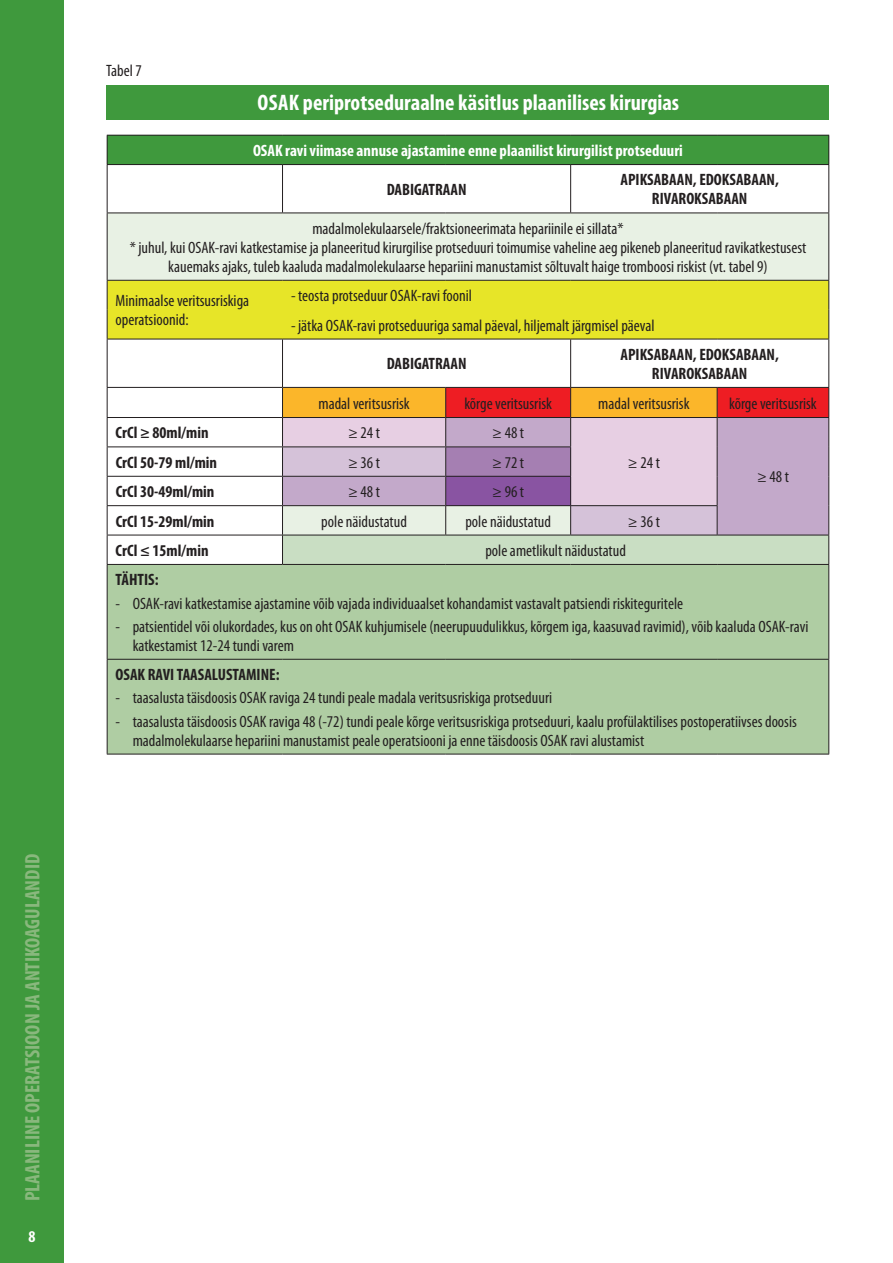
<style>
.page{position:relative;width:893px;height:1263px;background:#fff}
.page>*{position:absolute;margin:0;border:0;box-sizing:border-box;transform-origin:0 0}
.t1{font:700 condensed 22.5px "Myriad Pro";color:#fff}
.t2{font:700 condensed 21px "Myriad Pro";color:#89b87d}
.t3{font:condensed 16.5px/19px "Myriad Pro";color:#231f20}
.t4{font:700 condensed 16.5px/18.9px "Myriad Pro";color:#231f20;text-align:center}
.t5{font:700 condensed 16.5px "Myriad Pro";color:#fff}
</style>
<div class="page">
<div style="left:0;top:0;width:64px;height:1263px;background:#3f993d"></div>
<div style="left:106px;top:85px;width:723px;height:34px;background:#3f993d"></div>
<div style="left:107px;top:135px;width:722px;height:30px;background:#3f993d"></div>
<svg style="left:108px;top:214px;width:720px;height:321px"></svg>
<div style="left:108px;top:565px;width:720px;height:189px;background:#afcda3"></div>
<hr style="left:107px;top:135px;width:175px;height:1px;background:#231f20">
<svg style="left:107px;top:136px;width:1px;height:28px"></svg>
<hr style="left:282px;top:135px;width:164px;height:1px;background:#231f20">
<hr style="left:446px;top:135px;width:125px;height:1px;background:#231f20">
<hr style="left:571px;top:135px;width:146px;height:1px;background:#231f20">
<hr style="left:717px;top:135px;width:112px;height:1px;background:#231f20">
<svg style="left:828px;top:136px;width:1px;height:28px"></svg>
<hr style="left:107px;top:164px;width:175px;height:1px;background:#231f20">
<hr style="left:107px;top:165px;width:1px;height:48px;background:#231f20">
<hr style="left:282px;top:164px;width:164px;height:1px;background:#231f20">
<hr style="left:282px;top:165px;width:1px;height:48px;background:#231f20">
<hr style="left:446px;top:164px;width:125px;height:1px;background:#231f20">
<hr style="left:571px;top:164px;width:146px;height:1px;background:#231f20">
<hr style="left:570px;top:165px;width:1px;height:48px;background:#231f20">
<hr style="left:717px;top:164px;width:112px;height:1px;background:#231f20">
<hr style="left:828px;top:165px;width:1px;height:48px;background:#231f20">
<hr style="left:107px;top:213px;width:175px;height:1px;background:#231f20">
<hr style="left:107px;top:213px;width:1px;height:67px;background:#231f20">
<hr style="left:282px;top:213px;width:164px;height:1px;background:#231f20">
<hr style="left:446px;top:213px;width:125px;height:1px;background:#231f20">
<hr style="left:571px;top:213px;width:146px;height:1px;background:#231f20">
<hr style="left:717px;top:213px;width:112px;height:1px;background:#231f20">
<hr style="left:828px;top:213px;width:1px;height:67px;background:#231f20">
<div style="left:107px;top:280px;width:722px;height:59px;background:#e7e528"></div>
<hr style="left:107px;top:339px;width:175px;height:1px;background:#231f20">
<hr style="left:107px;top:339px;width:1px;height:48px;background:#231f20">
<hr style="left:282px;top:339px;width:164px;height:1px;background:#231f20">
<hr style="left:282px;top:339px;width:1px;height:48px;background:#231f20">
<hr style="left:446px;top:339px;width:125px;height:1px;background:#231f20">
<hr style="left:571px;top:339px;width:146px;height:1px;background:#231f20">
<hr style="left:570px;top:339px;width:1px;height:48px;background:#231f20">
<hr style="left:717px;top:339px;width:112px;height:1px;background:#231f20">
<hr style="left:828px;top:339px;width:1px;height:48px;background:#231f20">
<hr style="left:107px;top:387px;width:175px;height:1px;background:#231f20">
<hr style="left:107px;top:417px;width:175px;height:1px;background:#231f20">
<hr style="left:107px;top:446px;width:175px;height:1px;background:#231f20">
<hr style="left:107px;top:476px;width:175px;height:1px;background:#231f20">
<hr style="left:107px;top:505px;width:175px;height:1px;background:#231f20">
<hr style="left:107px;top:535px;width:175px;height:1px;background:#231f20">
<svg style="left:107px;top:388px;width:1px;height:176px"></svg>
<svg style="left:282px;top:387px;width:547px;height:177px;background:#ceaeae"></svg>
<hr style="left:107px;top:564px;width:175px;height:1px;background:#231f20">
<hr style="left:107px;top:565px;width:1px;height:94px;background:#231f20">
<hr style="left:282px;top:564px;width:164px;height:1px;background:#231f20">
<hr style="left:446px;top:564px;width:125px;height:1px;background:#231f20">
<hr style="left:571px;top:564px;width:146px;height:1px;background:#231f20">
<hr style="left:717px;top:564px;width:112px;height:1px;background:#231f20">
<hr style="left:828px;top:565px;width:1px;height:94px;background:#231f20">
<hr style="left:107px;top:659px;width:175px;height:1px;background:#231f20">
<hr style="left:107px;top:660px;width:1px;height:94px;background:#231f20">
<hr style="left:282px;top:659px;width:164px;height:1px;background:#231f20">
<hr style="left:446px;top:659px;width:125px;height:1px;background:#231f20">
<hr style="left:571px;top:659px;width:146px;height:1px;background:#231f20">
<hr style="left:717px;top:659px;width:112px;height:1px;background:#231f20">
<hr style="left:828px;top:660px;width:1px;height:94px;background:#231f20">
<hr style="left:107px;top:754px;width:175px;height:1px;background:#231f20">
<hr style="left:282px;top:754px;width:164px;height:1px;background:#231f20">
<hr style="left:446px;top:754px;width:125px;height:1px;background:#231f20">
<hr style="left:571px;top:754px;width:146px;height:1px;background:#231f20">
<hr style="left:717px;top:754px;width:112px;height:1px;background:#231f20">
<p class="t2" style="left:21px;top:1201px;width:349px;rotate:-90deg">PLAANILINE OPERATSIOON JA ANTIKOAGULANDID</p>
<p class="t5" style="left:28px;top:1227px;width:9px">8</p>
<p class="t3" style="left:106px;top:62px;width:37px">Tabel 7</p>
<h1 class="t1" style="left:257px;top:90px;width:423px">OSAK periprotseduraalne käsitlus plaanilises kirurgias</h1>
<p class="t5" style="left:253px;top:141px;width:431px">OSAK ravi viimase annuse ajastamine enne plaanilist kirurgilist protseduuri</p>
<p class="t4" style="left:387px;top:180px;width:81px">DABIGATRAAN</p>
<p class="t4" style="left:620px;top:171px;width:160px">APIKSABAAN, EDOKSABAAN,<br>RIVAROKSABAAN</p>
<p class="t3" style="left:130px;top:219px;width:678px;text-align:center">madalmolekulaarsele/fraktsioneerimata hepariinile ei sillata*<br>* juhul, kui OSAK-ravi katkestamise ja planeeritud kirurgilise protseduuri toimumise vaheline aeg pikeneb planeeritud ravikatkestusest kauemaks ajaks, tuleb kaaluda madalmolekulaarse hepariini manustamist sõltuvalt haige tromboosi riskist (vt. tabel 9)</p>
<p class="t3" style="left:116px;top:292px;width:135px">Minimaalse veritsusriskiga operatsioonid:</p>
<p class="t3" style="left:291px;top:286px;width:183px">- teosta protseduur OSAK-ravi foonil</p>
<p class="t3" style="left:291px;top:316px;width:365px">- jätka OSAK-ravi protseduuriga samal päeval, hiljemalt järgmisel päeval</p>
<p class="t4" style="left:387px;top:355px;width:81px">DABIGATRAAN</p>
<p class="t4" style="left:620px;top:345px;width:160px">APIKSABAAN, EDOKSABAAN,<br>RIVAROKSABAAN</p>
<p class="t3" style="left:318px;top:394px;width:93px">madal veritsusrisk</p>
<p class="t3" style="left:464px;top:394px;width:89px">kõrge veritsusrisk</p>
<p class="t3" style="left:598px;top:394px;width:93px">madal veritsusrisk</p>
<p class="t3" style="left:729px;top:394px;width:89px">kõrge veritsusrisk</p>
<p class="t4" style="left:116px;top:424px;width:94px">CrCl ≥ 80ml/min</p>
<p class="t3" style="left:348px;top:424px;width:33px">≥ 24 t</p>
<p class="t3" style="left:492px;top:424px;width:33px">≥ 48 t</p>
<p class="t4" style="left:116px;top:453px;width:103px">CrCl 50-79 ml/min</p>
<p class="t3" style="left:348px;top:453px;width:33px">≥ 36 t</p>
<p class="t3" style="left:492px;top:453px;width:33px">≥ 72 t</p>
<p class="t4" style="left:116px;top:482px;width:100px">CrCl 30-49ml/min</p>
<p class="t3" style="left:348px;top:482px;width:33px">≥ 48 t</p>
<p class="t3" style="left:492px;top:482px;width:33px">≥ 96 t</p>
<p class="t4" style="left:116px;top:512px;width:100px">CrCl 15-29ml/min</p>
<p class="t3" style="left:321px;top:512px;width:87px">pole näidustatud</p>
<p class="t3" style="left:465px;top:512px;width:87px">pole näidustatud</p>
<p class="t3" style="left:628px;top:512px;width:33px">≥ 36 t</p>
<p class="t4" style="left:116px;top:541px;width:94px">CrCl ≤ 15ml/min</p>
<p class="t3" style="left:485px;top:541px;width:142px">pole ametlikult näidustatud</p>
<p class="t4" style="left:116px;top:571px;width:44px">TÄHTIS:</p>
<p class="t3" style="left:116px;top:594px;width:569px">- OSAK-ravi katkestamise ajastamine võib vajada individuaalset kohandamist vastavalt patsiendi riskiteguritele</p>
<p class="t3" style="left:133px;top:617px;width:677px;text-indent:-17px">- patsientidel või olukordades, kus on oht OSAK kuhjumisele (neerupuudulikkus, kõrgem iga, kaasuvad ravimid), võib kaaluda OSAK-ravi katkestamist 12-24 tundi varem</p>
<p class="t4" style="left:116px;top:665px;width:165px">OSAK RAVI TAASALUSTAMINE:</p>
<p class="t3" style="left:116px;top:689px;width:438px">- taasalusta täisdoosis OSAK raviga 24 tundi peale madala veritsusriskiga protseduuri</p>
<p class="t3" style="left:133px;top:712px;width:666px;text-indent:-17px">- taasalusta täisdoosis OSAK raviga 48 (-72) tundi peale kõrge veritsusriskiga protseduuri, kaalu profülaktilises postoperatiivses doosis madalmolekulaarse hepariini manustamist peale operatsiooni ja enne täisdoosis OSAK ravi alustamist</p>
<p class="t3" style="left:628px;top:453px;width:33px">≥ 24 t</p>
<p class="t3" style="left:757px;top:468px;width:33px">≥ 48 t</p>
</div>
